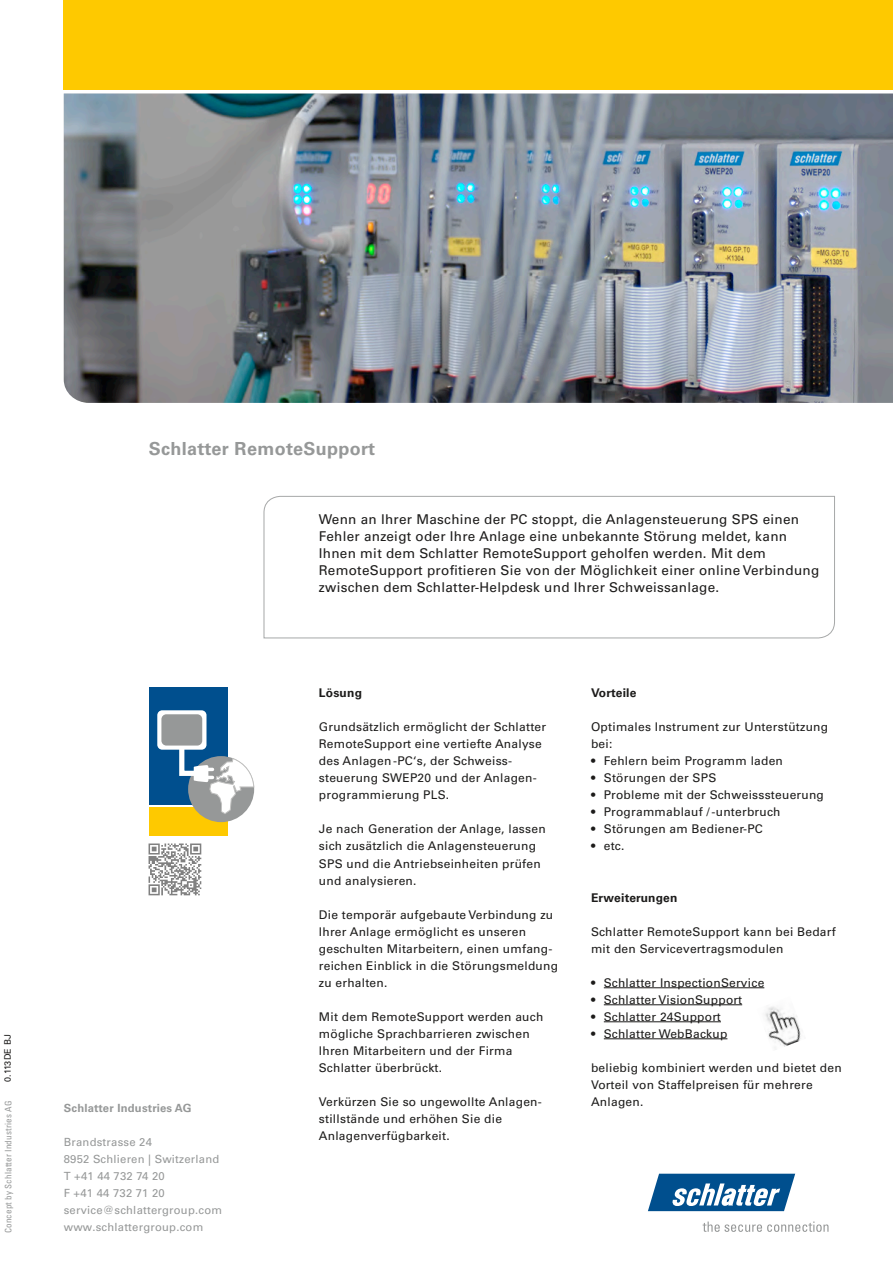
<style>
.page{position:relative;width:893px;height:1263px;background:#fff}
.page>*{position:absolute;margin:0;border:0;box-sizing:border-box;transform-origin:0 0}
.t1{font:700 18px "Univers LTCYR 65";letter-spacing:.02em;color:#969898}
.t2{font:13.5px/17px "Univers LTCYR 55 Roman";letter-spacing:.02em;color:#1c1b1a}
.t3{font:12px/17px "Univers LTCYR 55 Roman";letter-spacing:.02em;color:#1c1b1a}
.t4{font:700 12px "Univers LTCYR 65";letter-spacing:.02em;color:#1c1b1a}
.t5{font:11.25px/17px "Univers LTCYR 55 Roman";letter-spacing:.02em;color:#969898}
.t6{font:700 11.25px "Univers LTCYR 65";letter-spacing:.02em;color:#969898}
.t7{font:condensed 9px "Univers LTCYR 57";letter-spacing:.02em;color:#969898}
.t8{font:9px "Univers LTCYR 55 Roman";letter-spacing:.02em;color:#1c1b1a}
</style>
<div class="page">
<div style="left:64px;top:0;width:829px;height:89px;background:#fec900"></div>
<img style="left:64px;top:94px;width:829px;height:309px">
<svg style="left:648px;top:1174px;width:147px;height:37px"></svg>
<svg style="left:703px;top:1221px;width:125px;height:11px"></svg>
<div style="left:149px;top:688px;width:79px;height:117px;background:#004f8e"></div>
<div style="left:149px;top:807px;width:79px;height:28px;background:#fec900"></div>
<div style="left:188px;top:756px;width:66px;height:66px;background:#969898;border-radius:50%"></div>
<svg style="left:179px;top:725px;width:75px;height:89px"></svg>
<div style="left:157px;top:710px;width:49px;height:40px;background:#fff;border-radius:5px"></div>
<div style="left:161px;top:714px;width:41px;height:31px;background:#969898;border-radius:5px"></div>
<svg style="left:263px;top:496px;width:572px;height:143px"></svg>
<hr style="left:604px;top:987px;width:160px;height:1px;background:#1c1b1a">
<hr style="left:604px;top:1004px;width:138px;height:1px;background:#1c1b1a">
<hr style="left:604px;top:1021px;width:117px;height:1px;background:#1c1b1a">
<hr style="left:604px;top:1038px;width:123px;height:1px;background:#1c1b1a">
<img style="left:148px;top:843px;width:54px;height:53px">
<img style="left:765px;top:1006px;width:36px;height:44px">
<p class="t8" style="left:1px;top:1082px;width:49px;rotate:-90deg">0.113DE BJ</p>
<p class="t7" style="left:3px;top:1233px;width:134px;rotate:-90deg">Concept by Schlatter Industries AG</p>
<h1 class="t1" style="left:149px;top:436px;width:228px">Schlatter RemoteSupport</h1>
<p class="t6" style="left:64px;top:1100px;width:129px">Schlatter Industries AG</p>
<p class="t5" style="left:64px;top:1133px;width:160px">Brandstrasse 24<br>8952 Schlieren | Switzerland<br>T +41 44 732 74 20<br>F +41 44 732 71 20 service@schlattergroup.com www.schlattergroup.com</p>
<p class="t2" style="left:319px;top:510px;width:502px">Wenn an Ihrer Maschine der PC stoppt, die Anlagensteuerung SPS einen Fehler anzeigt oder Ihre Anlage eine unbekannte Störung meldet, kann Ihnen mit dem Schlatter RemoteSupport geholfen werden. Mit dem RemoteSupport profitieren Sie von der Möglichkeit einer online Verbindung zwischen dem Schlatter-Helpdesk und Ihrer Schweissanlage.</p>
<p class="t4" style="left:319px;top:685px;width:45px">Lösung</p>
<p class="t3" style="left:319px;top:718px;width:229px">Grundsätzlich ermöglicht der Schlatter RemoteSupport eine vertiefte Analyse des Anlagen -PC‘s, der Schweiss&shy;steuerung SWEP20 und der Anlagen&shy;programmierung PLS.</p>
<p class="t3" style="left:319px;top:820px;width:228px">Je nach Generation der Anlage, lassen sich zusätzlich die Anlagensteuerung SPS und die Antriebseinheiten prüfen und analysieren.</p>
<p class="t3" style="left:319px;top:905px;width:241px">Die temporär aufgebaute Verbindung zu Ihrer Anlage ermöglicht es unseren geschulten Mitarbeitern, einen umfang&shy;reichen Einblick in die Störungsmeldung zu erhalten.</p>
<p class="t3" style="left:319px;top:1007px;width:226px">Mit dem RemoteSupport werden auch mögliche Sprachbarrieren zwischen<br>Ihren Mitarbeitern und der Firma<br>Schlatter überbrückt.</p>
<p class="t3" style="left:319px;top:1092px;width:224px">Verkürzen Sie so ungewollte Anlagen&shy;stillstände und erhöhen Sie die<br>Anlagenverfügbarkeit.</p>
<p class="t4" style="left:591px;top:685px;width:47px">Vorteile</p>
<p class="t3" style="left:591px;top:718px;width:239px">Optimales Instrument zur Unterstützung bei:</p>
<p class="t3" style="left:591px;top:752px;width:193px">• Fehlern beim Programm laden</p>
<p class="t3" style="left:591px;top:769px;width:127px">• Störungen der SPS</p>
<p class="t3" style="left:591px;top:786px;width:234px">• Probleme mit der Schweisssteuerung</p>
<p class="t3" style="left:591px;top:803px;width:191px">• Programmablauf / -unterbruch</p>
<p class="t3" style="left:591px;top:820px;width:173px">• Störungen am Bediener-PC</p>
<p class="t3" style="left:591px;top:837px;width:35px">• etc.</p>
<p class="t4" style="left:591px;top:889px;width:88px">Erweiterungen</p>
<p class="t3" style="left:591px;top:922px;width:246px">Schlatter RemoteSupport kann bei Bedarf mit den Servicevertragsmodulen</p>
<p class="t3" style="left:591px;top:973px;width:175px">• Schlatter InspectionService</p>
<p class="t3" style="left:591px;top:990px;width:153px">• Schlatter VisionSupport</p>
<p class="t3" style="left:591px;top:1007px;width:131px">• Schlatter 24Support</p>
<p class="t3" style="left:591px;top:1024px;width:138px">• Schlatter WebBackup</p>
<p class="t3" style="left:591px;top:1058px;width:252px">beliebig kombiniert werden und bietet den<br>Vorteil von Staffelpreisen für mehrere<br>Anlagen.</p>
</div>
